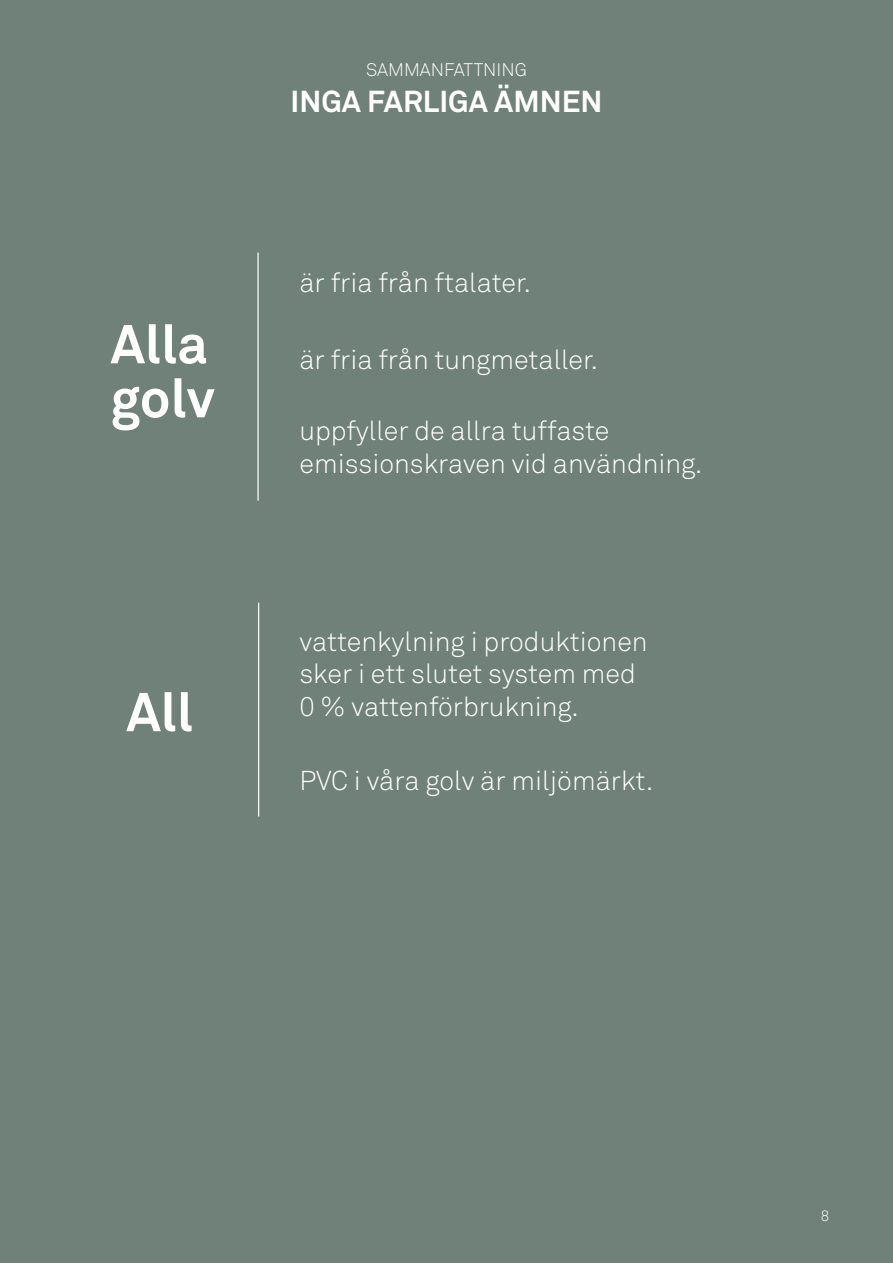
<style>
.page{position:relative;width:893px;height:1263px;background:#708179}
.page>*{position:absolute;margin:0;border:0;box-sizing:border-box;transform-origin:0 0}
.t1{font:700 54px/54px "Akkurat";color:#fff}
.t2{font:700 30px "Akkurat";color:#fff}
.t3{font:300 27px/32.4px "Akkurat";color:#fff}
.t4{font:300 18px "Akkurat";color:#fff}
.t5{font:300 15px "Akkurat";color:#fff}
</style>
<div class="page">
<hr style="left:257px;top:253px;width:2px;height:248px;background:#fff">
<hr style="left:258px;top:603px;width:1px;height:213px;background:#fff">
<h1 class="t1" style="left:111px;top:316px;width:106px">Alla golv</h1>
<h1 class="t1" style="left:126px;top:684px;width:68px">All</h1>
<p class="t4" style="left:366px;top:58px;width:162px">SAMMANFATTNING</p>
<p class="t2" style="left:290px;top:82px;width:314px">INGA FARLIGA ÄMNEN</p>
<p class="t3" style="left:299px;top:266px;width:233px">är fria från ftalater.</p>
<p class="t3" style="left:299px;top:343px;width:300px">är fria från tungmetaller.</p>
<p class="t3" style="left:299px;top:414px;width:404px">uppfyller de allra tuffaste emissionskraven vid användning.</p>
<p class="t3" style="left:299px;top:625px;width:350px">vattenkylning i produktionen sker i ett slutet system med<br>0 % vattenförbrukning.</p>
<p class="t3" style="left:299px;top:764px;width:355px">PVC i våra golv är miljömärkt.</p>
<p class="t5" style="left:821px;top:1206px;width:10px">8</p>
</div>
